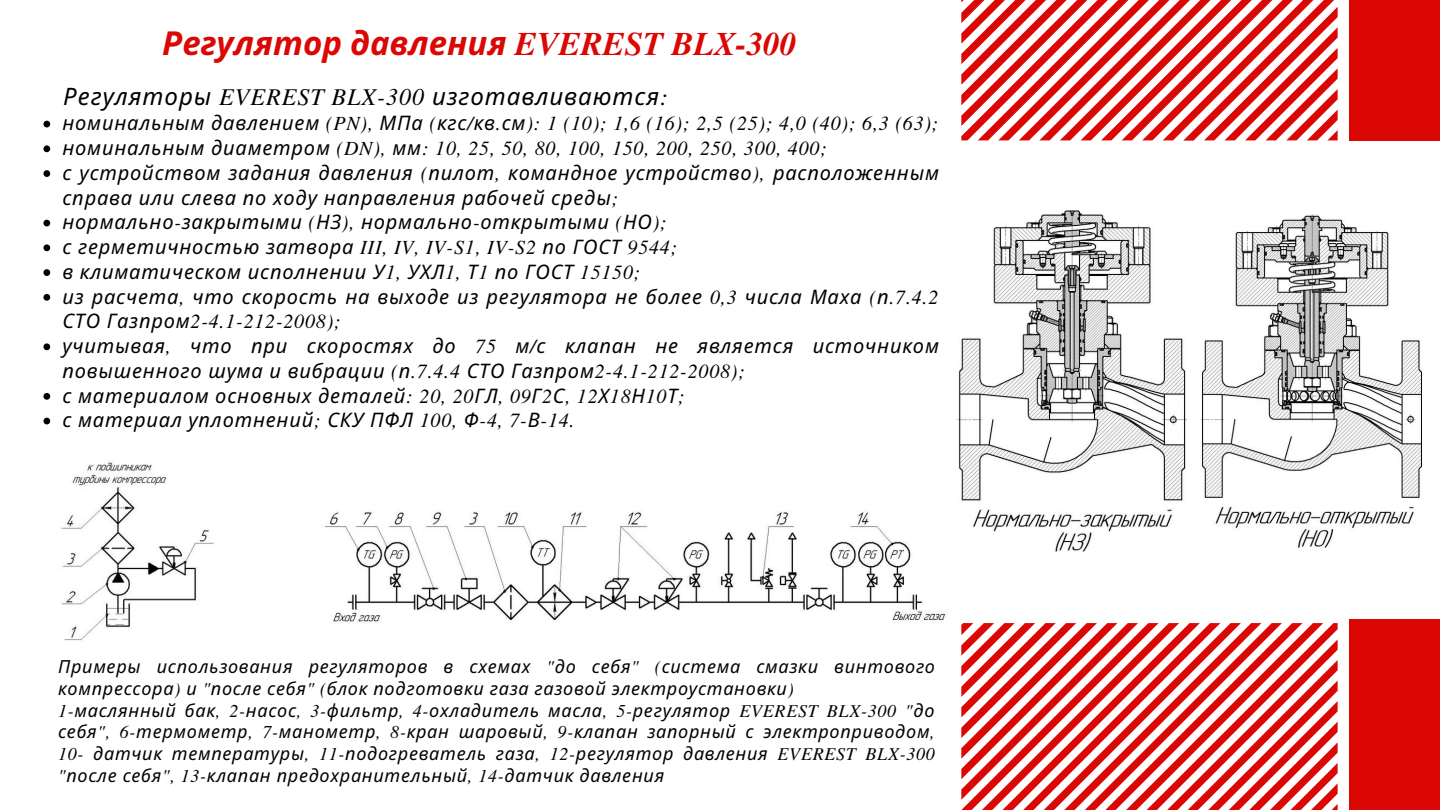
<style>
.page{position:relative;width:1440px;height:810px;background:#fff}
.page>*{position:absolute;margin:0;border:0;box-sizing:border-box;transform-origin:0 0}
.t1{font:italic 700 33px "Noto Sans";color:#da0704}
.t2{font:italic 24px "Noto Sans";letter-spacing:.04em;color:#000}
.t3{font:italic 20px/24.8px "Noto Sans";letter-spacing:.04em;color:#000}
.t4{font:italic 20px/24.8px "Te X Gyre Termes";letter-spacing:.04em;color:#000}
.t5{font:italic 18px/21.8px "Noto Sans";letter-spacing:.04em;color:#000}
.s1{font-family:"Te X Gyre Termes"}
.s2{font-family:"Noto Sans"}
</style>
<div class="page">
<svg style="left:961px;top:623px;width:377px;height:187px"></svg>
<div style="left:1350px;top:619px;width:90px;height:191px;background:#da0704"></div>
<div style="left:1350px;top:0;width:90px;height:141px;background:#da0704"></div>
<svg style="left:961px;top:0;width:377px;height:141px"></svg>
<img style="left:957px;top:211px;width:230px;height:341px">
<img style="left:1200px;top:214px;width:221px;height:334px">
<img style="left:325px;top:510px;width:621px;height:113px">
<img style="left:61px;top:462px;width:153px;height:179px">
<svg style="left:43px;top:121px;width:7px;height:6px"></svg>
<svg style="left:43px;top:145px;width:7px;height:7px"></svg>
<svg style="left:43px;top:170px;width:7px;height:7px"></svg>
<svg style="left:43px;top:220px;width:7px;height:6px"></svg>
<svg style="left:43px;top:244px;width:7px;height:7px"></svg>
<svg style="left:43px;top:269px;width:7px;height:7px"></svg>
<svg style="left:43px;top:294px;width:7px;height:7px"></svg>
<svg style="left:43px;top:343px;width:7px;height:7px"></svg>
<svg style="left:43px;top:393px;width:7px;height:7px"></svg>
<svg style="left:43px;top:418px;width:7px;height:6px"></svg>
<h1 class="t1" style="left:162px;top:20px;width:636px">Регулятор давления <span class="s1">EVEREST BLX-300</span></h1>
<p class="t2" style="left:63px;top:79px;width:606px">Регуляторы <span class="s1">EVEREST BLX-300</span> изготавливаются<span class="s1">:</span></p>
<p class="t4" style="left:62px;top:110px;width:878px"><span class="s2">номинальным давлением</span> (PN), <span class="s2">МПа</span> (<span class="s2">кгс</span>/<span class="s2">кв</span>.<span class="s2">см</span>): 1 (10); 1,6 (16); 2,5 (25); 4,0 (40); 6,3 (63); <span class="s2">номинальным диаметром</span> (DN), <span class="s2">мм</span>: 10, 25, 50, 80, 100, 150, 200, 250, 300, 400;</p>
<p class="t3" style="left:62px;top:161px;width:878px">с устройством задания давления <span class="s1">(</span>пилот<span class="s1">,</span> командное устройство<span class="s1">),</span> расположенным справа или слева по ходу направления рабочей среды<span class="s1">;<br></span>нормально<span class="s1">-</span>закрытыми <span class="s1">(</span>НЗ<span class="s1">),</span> нормально<span class="s1">-</span>открытыми <span class="s1">(</span>НО<span class="s1">);<br></span>с герметичностью затвора <span class="s1">III, IV, IV-S1, IV-S2</span> по ГОСТ <span class="s1">9544;<br></span>в климатическом исполнении У<span class="s1">1,</span> УХЛ<span class="s1">1,</span> Т<span class="s1">1</span> по ГОСТ <span class="s1">15150;<br></span>из расчета<span class="s1">,</span> что скорость на выходе из регулятора не более <span class="s1">0,3</span> числа Маха <span class="s1">(</span>п<span class="s1">.7.4.2</span></p>
<p class="t4" style="left:62px;top:308px;width:280px"><span class="s2">СТО Газпром</span>2-4.1-212-2008);</p>
<p class="t3" style="left:62px;top:334px;width:878px">учитывая<span class="s1">,</span> что при скоростях до <span class="s1">75</span> м<span class="s1">/</span>с клапан не является источником повышенного шума и вибрации <span class="s1">(</span>п<span class="s1">.7.4.4</span> СТО Газпром<span class="s1">2-4.1-212-2008);<br></span>с материалом основных деталей<span class="s1">: 20, 20</span>ГЛ<span class="s1">, 09</span>Г<span class="s1">2</span>С<span class="s1">, 12</span>Х<span class="s1">18</span>Н<span class="s1">10</span>Т<span class="s1">;<br></span>с материал уплотнений<span class="s1">;</span> СКУ ПФЛ <span class="s1">100,</span> Ф<span class="s1">-4, 7-</span>В<span class="s1">-14.</span></p>
<p class="t5" style="left:58px;top:656px;width:879px">Примеры использования регуляторов в схемах <span class="s1">"</span>до себя<span class="s1">" (</span>система смазки винтового компрессора<span class="s1">)</span> и <span class="s1">"</span>после себя<span class="s1">" (</span>блок подготовки газа газовой электроустановки<span class="s1">)<br>1-</span>маслянный бак<span class="s1">, 2-</span>насос<span class="s1">, 3-</span>фильтр<span class="s1">, 4-</span>охладитель масла<span class="s1">, 5-</span>регулятор <span class="s1">EVEREST BLX-300 "</span>до себя<span class="s1">", 6-</span>термометр<span class="s1">, 7-</span>манометр<span class="s1">, 8-</span>кран шаровый<span class="s1">, 9-</span>клапан запорный с электроприводом<span class="s1">, 10-</span> датчик температуры<span class="s1">, 11-</span>подогреватель газа<span class="s1">, 12-</span>регулятор давления <span class="s1">EVEREST BLX-300 "</span>после себя<span class="s1">", 13-</span>клапан предохранительный<span class="s1">, 14-</span>датчик давления</p>
</div>
